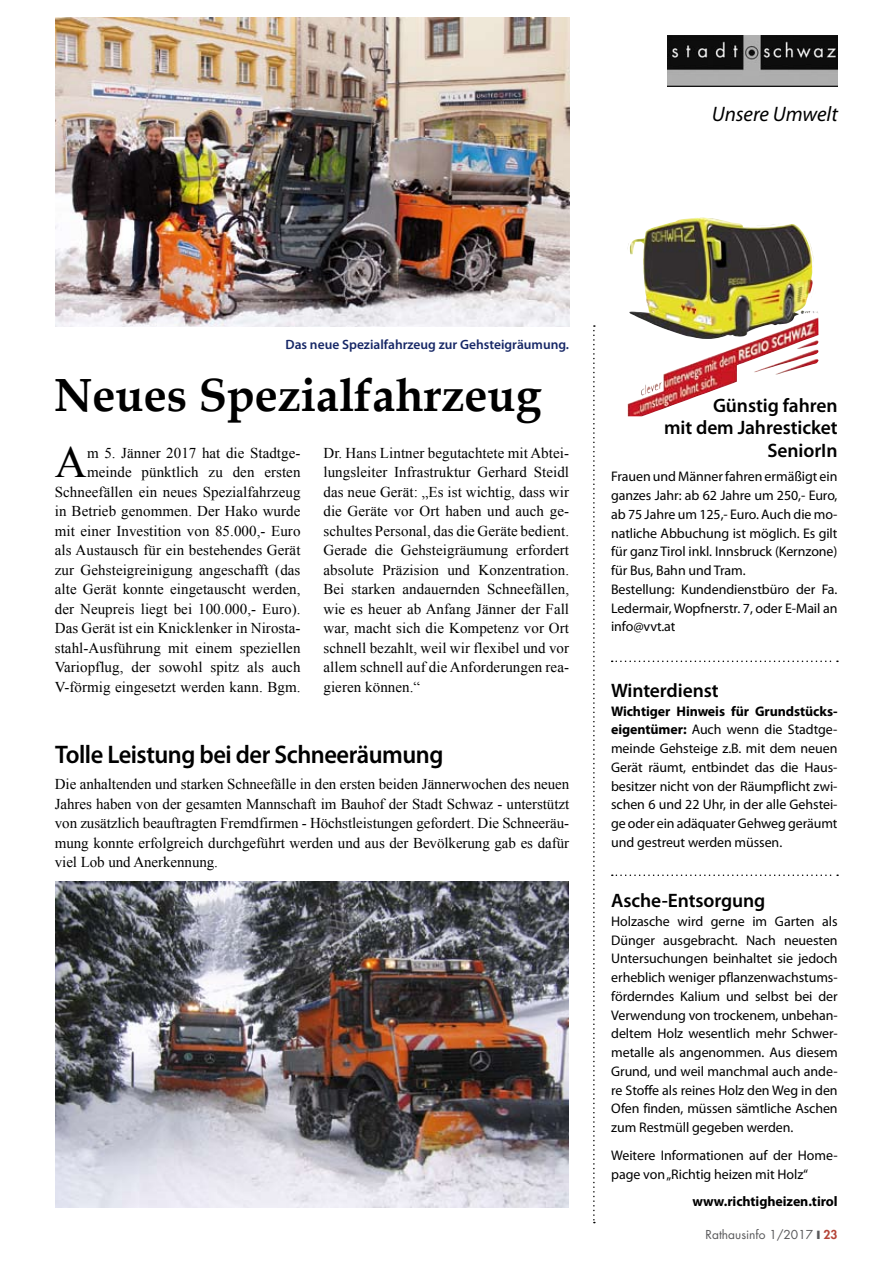
<style>
.page{position:relative;width:893px;height:1263px;background:#fff}
.page>*{position:absolute;margin:0;border:0;box-sizing:border-box;transform-origin:0 0}
.t1{font:700 46.5px "Book Antiqua";color:#000}
.t2{font:44.4px "Times New Roman";color:#000}
.t3{font:600 25.5px "Myriad Pro";letter-spacing:-.02em;color:#000;scale:.96 1}
.t4{font:italic 21px "Myriad Pro";letter-spacing:-.005em;color:#000}
.t5{font:600 19.5px/22.5px "Myriad Pro";letter-spacing:-.005em;color:#000;text-align:right}
.t6{font:15px/19.5px "Times New Roman";letter-spacing:.005em;color:#000;text-align:justify}
.t7{font:13.95px/18.8px "Myriad Pro";letter-spacing:-.005em;color:#000}
.t8{font:700 13.95px "Myriad Pro";letter-spacing:-.005em;color:#000}
.t9{font:600 13.5px "Myriad Pro";color:#162766}
.t10{font:12px "Futura";color:#58585a}
.s1{font-weight:700}
.s2{font-weight:800;color:#b44337}
</style>
<div class="page">
<img style="left:668px;top:36px;width:170px;height:51px">
<img style="left:55px;top:17px;width:514px;height:309px">
<svg style="left:593px;top:325px;width:2px;height:898px"></svg>
<img style="left:55px;top:882px;width:514px;height:326px">
<svg style="left:612px;top:874px;width:226px;height:2px"></svg>
<img style="left:629px;top:218px;width:184px;height:121px">
<svg style="left:612px;top:660px;width:226px;height:2px"></svg>
<h3 class="t4" style="left:712px;top:101px;width:128px">Unsere Umwelt</h3>
<p class="t9" style="left:285px;top:336px;width:285px">Das neue Spezialfahrzeug zur Gehsteigräumung.</p>
<h1 class="t1" style="left:54px;top:368px;width:489px">Neues Spezialfahrzeug</h1>
<p class="t6" style="left:323px;top:443px;width:247px">Dr. Hans Lintner begutachtete mit Abtei&shy;lungsleiter Infrastruktur Gerhard Steidl das neue Gerät: „Es ist wichtig, dass wir die Geräte vor Ort haben und auch ge&shy;schultes Personal, das die Geräte bedient.<br>Gerade die Gehsteigräumung erfordert absolute Präzision und Konzentration.<br>Bei starken andauernden Schneefällen, wie es heuer ab Anfang Jänner der Fall war, macht sich die Kompetenz vor Ort schnell bezahlt, weil wir flexibel und vor allem schnell auf die Anforderungen rea&shy;gieren können.“</p>
<h2 class="t2" style="left:55px;top:433px;width:34px">A</h2>
<p class="t6" style="left:55px;top:443px;width:247px;text-align:right">m 5. Jänner 2017 hat die Stadtge&shy;meinde pünktlich zu den ersten Schneefällen ein neues Spezialfahrzeug in Betrieb genommen. Der Hako wurde mit einer Investition von 85.000,- Euro als Austausch für ein bestehendes Gerät zur Gehsteigreinigung angeschafft (das alte Gerät konnte eingetauscht werden, der Neupreis liegt bei 100.000,- Euro).<br>Das Gerät ist ein Knicklenker in Nirosta&shy;stahl-Ausführung mit einem speziellen Variopflug, der sowohl spitz als auch V-förmig eingesetzt werden kann. Bgm.</p>
<h3 class="t3" style="left:55px;top:738px;width:406px">Tolle Leistung bei der Schneeräumung</h3>
<p class="t6" style="left:55px;top:774px;width:516px">Die anhaltenden und starken Schneefälle in den ersten beiden Jännerwochen des neuen Jahres haben von der gesamten Mannschaft im Bauhof der Stadt Schwaz - unterstützt von zusätzlich beauftragten Fremdfirmen - Höchstleistungen gefordert. Die Schneeräu&shy;mung konnte erfolgreich durchgeführt werden und aus der Bevölkerung gab es dafür viel Lob und Anerkennung.</p>
<h3 class="t5" style="left:664px;top:393px;width:175px">Günstig fahren<br>mit dem Jahresticket<br>SeniorIn</h3>
<p class="t7" style="left:611px;top:467px;width:228px">Frauen und Männer fahren ermäßigt ein ganzes Jahr: ab 62 Jahre um 250,- Euro, ab 75 Jahre um 125,- Euro. Auch die mo&shy;natliche Abbuchung ist möglich. Es gilt für ganz Tirol inkl. Innsbruck (Kernzone) für Bus, Bahn und Tram.<br>Bestellung: Kundendienstbüro der Fa.<br>Ledermair, Wopfnerstr. 7, oder E-Mail an info@vvt.at</p>
<h3 class="t5" style="left:611px;top:679px;width:109px">Winterdienst</h3>
<p class="t7" style="left:611px;top:701px;width:228px;text-align:justify"><span class="s1">Wichtiger Hinweis für Grundstücks&shy;eigentümer:</span> Auch wenn die Stadtge&shy;meinde Gehsteige z.B. mit dem neuen Gerät räumt, entbindet das die Haus&shy;besitzer nicht von der Räumpflicht zwi&shy;schen 6 und 22 Uhr, in der alle Gehstei&shy;ge oder ein adäquater Gehweg geräumt und gestreut werden müssen.</p>
<h3 class="t5" style="left:611px;top:889px;width:156px">Asche-Entsorgung</h3>
<p class="t7" style="left:611px;top:912px;width:228px;text-align:justify">Holzasche wird gerne im Garten als Dünger ausgebracht. Nach neuesten Untersuchungen beinhaltet sie jedoch erheblich weniger pflanzenwachstums&shy;förderndes Kalium und selbst bei der Verwendung von trockenem, unbehan&shy;deltem Holz wesentlich mehr Schwer&shy;metalle als angenommen. Aus diesem Grund, und weil manchmal auch ande&shy;re Stoffe als reines Holz den Weg in den Ofen finden, müssen sämtliche Aschen zum Restmüll gegeben werden.</p>
<p class="t7" style="left:611px;top:1146px;width:228px">Weitere Informationen auf der Home&shy;page von „Richtig heizen mit Holz“</p>
<p class="t8" style="left:692px;top:1193px;width:147px">www.richtigheizen.tirol</p>
<p class="t10" style="left:706px;top:1226px;width:133px">Rathausinfo 1/2017 ❙ <span class="s2">23</span></p>
</div>
